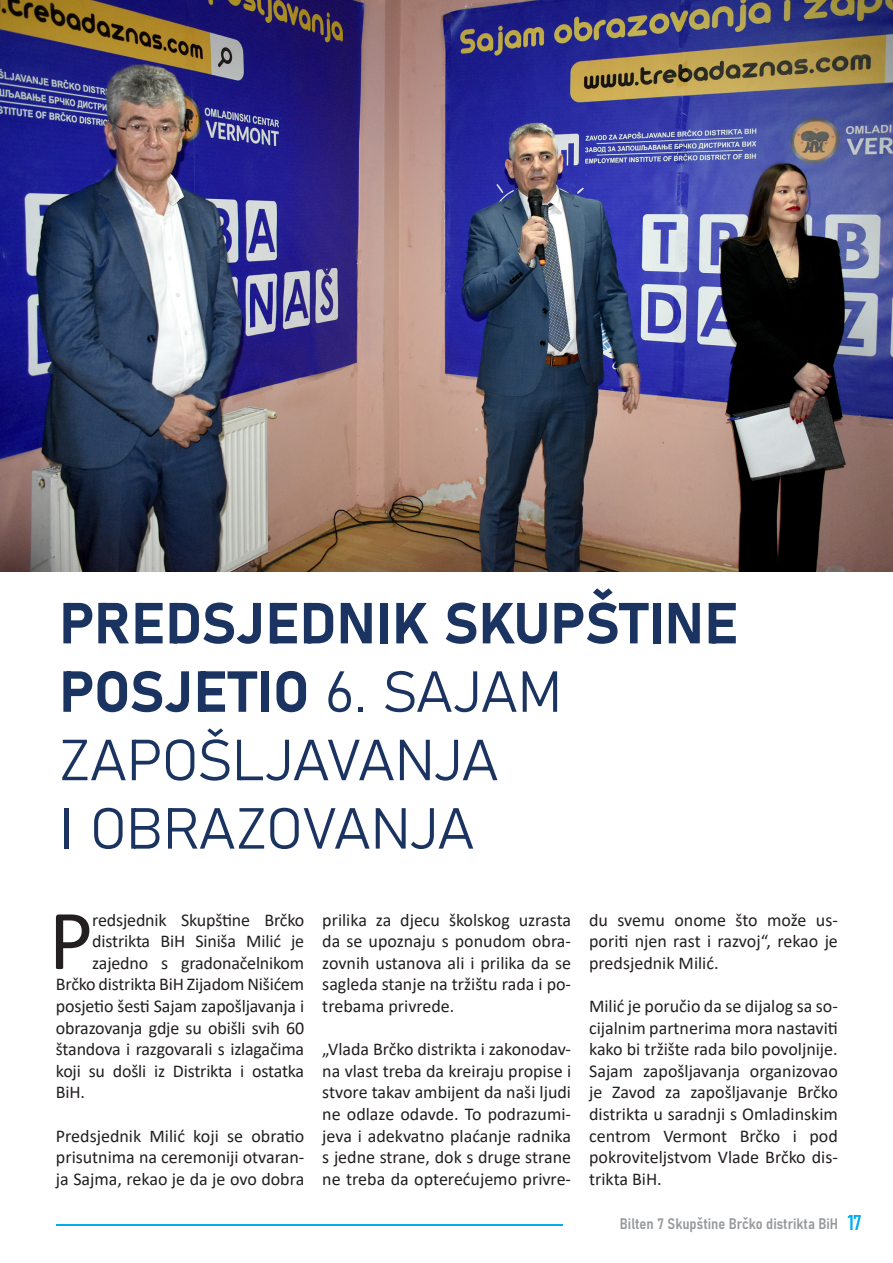
<style>
.page{position:relative;width:893px;height:1263px;background:#fff}
.page>*{position:absolute;margin:0;border:0;box-sizing:border-box;transform-origin:0 0}
.t1{font:86.1px "Calibri";color:#231f20}
.t2{font:57px "Bahnschrift";color:#1a3361}
.t3{font:18px/21.6px "Calibri";letter-spacing:-.01em;color:#231f20;text-align:justify}
.t4{font:15px "Bahnschrift";color:#97999c}
.s1{font-size:21px;color:#00aeef}
</style>
<div class="page">
<hr style="left:56px;top:1224px;width:506px;height:2px;background:#00aeee">
<img style="left:0;top:0;width:893px;height:571px">
<p class="t2" style="left:59px;top:580px;width:681px">PREDSJEDNIK SKUPŠTINE</p>
<p class="t2" style="left:59px;top:648px;width:505px">POSJETIO 6. SAJAM</p>
<p class="t2" style="left:59px;top:717px;width:441px">ZAPOŠLJAVANJA</p>
<p class="t2" style="left:59px;top:785px;width:417px">I OBRAZOVANJA</p>
<p class="t1" style="left:49px;top:880px;width:46px">P</p>
<p class="t3" style="left:92px;top:908px;width:213px">redsjednik Skupštine Brčko</p>
<p class="t3" style="left:92px;top:930px;width:213px">distrikta BiH Siniša Milić je</p>
<p class="t3" style="left:92px;top:952px;width:213px">zajedno s gradonačelnikom</p>
<p class="t3" style="left:56px;top:973px;width:250px">Brčko distrikta BiH Zijadom Nišićem</p>
<p class="t3" style="left:56px;top:995px;width:250px">posjetio šesti Sajam zapošljavanja i</p>
<p class="t3" style="left:56px;top:1016px;width:250px">obrazovanja gdje su obišli svih 60</p>
<p class="t3" style="left:56px;top:1038px;width:250px">štandova i razgovarali s izlagačima</p>
<p class="t3" style="left:56px;top:1060px;width:250px">koji su došli iz Distrikta i ostatka</p>
<p class="t3" style="left:56px;top:1081px;width:31px">BiH.</p>
<p class="t3" style="left:56px;top:1124px;width:250px">Predsjednik Milić koji se obratio prisutnima na ceremoniji otvaran&shy;ja Sajma, rekao je da je ovo dobra</p>
<p class="t3" style="left:322px;top:908px;width:250px">prilika za djecu školskog uzrasta da se upoznaju s ponudom obra&shy;zovnih ustanova ali i prilika da se sagleda stanje na tržištu rada i po&shy;trebama privrede.</p>
<p class="t3" style="left:322px;top:1038px;width:250px">„Vlada Brčko distrikta i zakonodav&shy;na vlast treba da kreiraju propise i stvore takav ambijent da naši ljudi ne odlaze odavde. To podrazumi&shy;jeva i adekvatno plaćanje radnika s jedne strane, dok s druge strane ne treba da opterećujemo privre-</p>
<p class="t3" style="left:589px;top:908px;width:250px">du svemu onome što može us&shy;poriti njen rast i razvoj“, rekao je predsjednik Milić.</p>
<p class="t3" style="left:589px;top:995px;width:250px">Milić je poručio da se dijalog sa so&shy;cijalnim partnerima mora nastaviti kako bi tržište rada bilo povoljnije.</p>
<p class="t3" style="left:589px;top:1060px;width:250px">Sajam zapošljavanja organizovao je Zavod za zapošljavanje Brčko distrikta u saradnji s Omladinskim centrom Vermont Brčko i pod pokroviteljstvom Vlade Brčko dis&shy;trikta BiH.</p>
<p class="t4" style="left:620px;top:1212px;width:243px">Bilten 7 Skupštine Brčko distrikta BiH <span class="s1">17</span></p>
</div>
